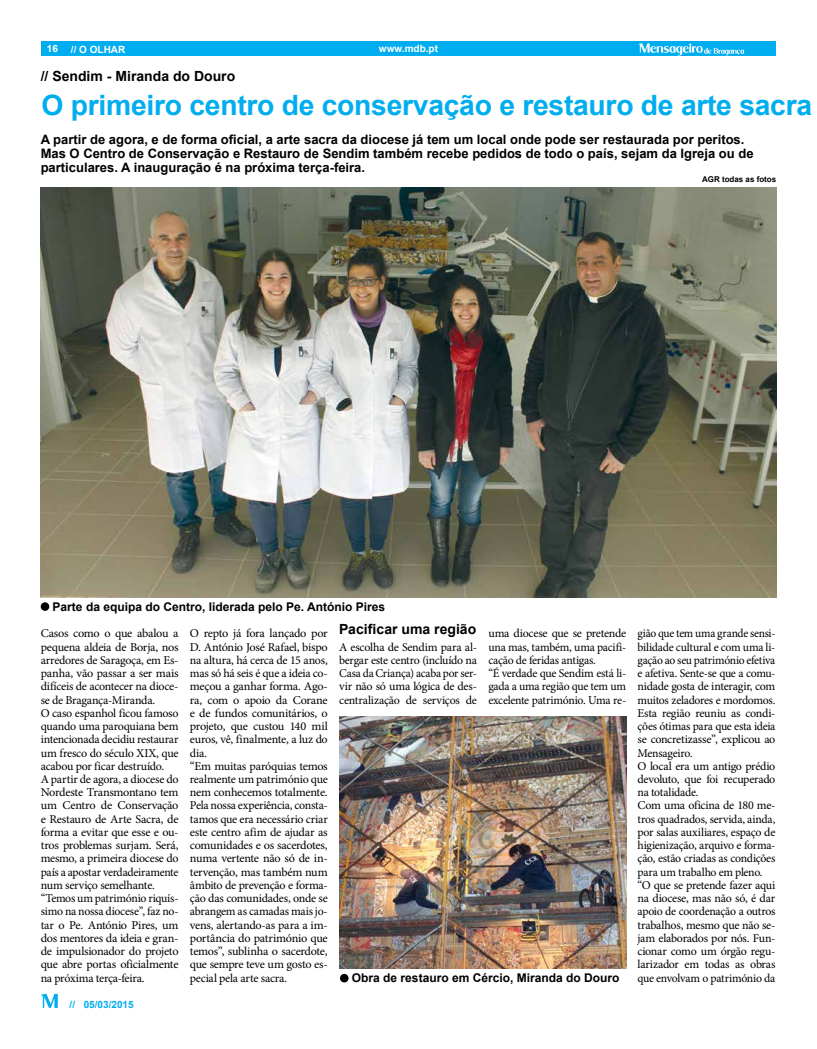
<style>
.page{position:relative;width:817px;height:1049px;background:#fff}
.page>*{position:absolute;margin:0;border:0;box-sizing:border-box;transform-origin:0 0}
.t1{font:700 28px "Arial";letter-spacing:-.01em;color:#00aeef}
.t2{font:700 14px "Arial";color:#000}
.t3{font:700 13px/14px "Arial";color:#000}
.t4{font:12px/13.2px "Minion Pro";letter-spacing:-.025em;color:#000}
.t5{font:12px/13.2px "Minion Pro";letter-spacing:-.025em;color:#000;scale:.96 1}
.t6{font:700 12px "Arial";color:#000}
.t7{font:700 10px "Arial";color:#fff}
.t8{font:700 10px "Arial";color:#00aeef}
.t9{font:700 8px "Arial";color:#000}
</style>
<div class="page">
<div style="left:41px;top:41px;width:734px;height:14px;background:#00aeef"></div>
<svg style="left:41px;top:994px;width:17px;height:14px"></svg>
<svg style="left:638px;top:43px;width:106px;height:12px"></svg>
<div style="left:41px;top:602px;width:8px;height:9px;background:#000;border-radius:50%"></div>
<img style="left:41px;top:187px;width:735px;height:411px">
<img style="left:339px;top:717px;width:287px;height:251px">
<div style="left:340px;top:974px;width:8px;height:8px;background:#000;border-radius:50%"></div>
<p class="t7" style="left:47px;top:43px;width:13px">16</p>
<p class="t7" style="left:71px;top:44px;width:56px">// O OLHAR</p>
<p class="t7" style="left:379px;top:43px;width:61px">www.mdb.pt</p>
<p class="t2" style="left:41px;top:69px;width:196px">// Sendim - Miranda do Douro</p>
<h1 class="t1" style="left:42px;top:90px;width:772px">O primeiro centro de conservação e restauro de arte sacra</h1>
<p class="t3" style="left:41px;top:132px;width:714px">A partir de agora, e de forma oficial, a arte sacra da diocese já tem um local onde pode ser restaurada por peritos.<br>Mas O Centro de Conservação e Restauro de Sendim também recebe pedidos de todo o país, sejam da Igreja ou de particulares. A inauguração é na próxima terça-feira.</p>
<p class="t9" style="left:701px;top:175px;width:76px">AGR todas as fotos</p>
<p class="t6" style="left:53px;top:600px;width:334px">Parte da equipa do Centro, liderada pelo Pe. António Pires</p>
<p class="t4" style="left:41px;top:627px;width:139px">Casos como o que abalou a pequena aldeia de Borja, nos arredores de Saragoça, em Es&shy;panha, vão passar a ser mais difíceis de acontecer na dioce&shy;se de Bragança-Miranda.<br>O caso espanhol ficou famoso quando uma paroquiana bem intencionada decidiu restaurar um fresco do século XIX, que acabou por ficar destruído.<br>A partir de agora, a diocese do<br>Nordeste Transmontano tem um Centro de Conservação e Restauro de Arte Sacra, de forma a evitar que esse e ou&shy;tros problemas surjam. Será, mesmo, a primeira diocese do país a apostar verdadeiramente num serviço semelhante. “Temos um património riquís&shy;simo na nossa diocese”, faz no&shy;tar o Pe. António Pires, um dos mentores da ideia e gran&shy;de impulsionador do projeto que abre portas oficialmente na próxima terça-feira.</p>
<p class="t4" style="left:190px;top:627px;width:139px">O repto já fora lançado por<br>D. António José Rafael, bispo na altura, há cerca de 15 anos, mas só há seis é que a ideia co&shy;meçou a ganhar forma. Ago&shy;ra, com o apoio da Corane e de fundos comunitários, o projeto, que custou 140 mil euros, vê, finalmente, a luz do dia.<br>“Em muitas paróquias temos realmente um património que nem conhecemos totalmente.<br>Pela nossa experiência, consta&shy;tamos que era necessário criar este centro afim de ajudar as comunidades e os sacerdotes, numa vertente não só de in&shy;tervenção, mas também num âmbito de prevenção e forma&shy;ção das comunidades, onde se abrangem as camadas mais jo&shy;vens, alertando-as para a im&shy;portância do património que temos”, sublinha o sacerdote, que sempre teve um gosto es&shy;pecial pela arte sacra.</p>
<p class="t2" style="left:339px;top:622px;width:138px">Pacificar uma região</p>
<p class="t4" style="left:488px;top:627px;width:139px">uma diocese que se pretende una mas, também, uma pacifi&shy;cação de feridas antigas.<br>“É verdade que Sendim está li&shy;gada a uma região que tem um excelente património. Uma re-</p>
<p class="t5" style="left:637px;top:627px;width:145px">gião que tem uma grande sensi&shy;bilidade cultural e com uma li&shy;gação ao seu património efetiva e afetiva. Sente-se que a comu&shy;nidade gosta de interagir, com muitos zeladores e mordomos.<br>Esta região reuniu as condi&shy;ções ótimas para que esta ideia se concretizasse”, explicou ao<br>Mensageiro.<br>O local era um antigo prédio devoluto, que foi recuperado na totalidade.<br>Com uma oficina de 180 me&shy;tros quadrados, servida, ainda, por salas auxiliares, espaço de higienização, arquivo e forma&shy;ção, estão criadas as condições para um trabalho em pleno. “O que se pretende fazer aqui na diocese, mas não só, é dar apoio de coordenação a outros trabalhos, mesmo que não se&shy;jam elaborados por nós. Fun&shy;cionar como um órgão regu&shy;larizador em todas as obras</p>
<p class="t6" style="left:352px;top:971px;width:269px">Obra de restauro em Cércio, Miranda do Douro</p>
<p class="t4" style="left:637px;top:971px;width:139px">que envolvam o património da</p>
<p class="t4" style="left:339px;top:640px;width:139px;text-align:justify">A escolha de Sendim para al&shy;bergar este centro (incluído na Casa da Criança) acaba por ser&shy;vir não só uma lógica de des&shy;centralização de serviços de</p>
<p class="t8" style="left:70px;top:998px;width:66px">// 05/03/2015</p>
</div>
